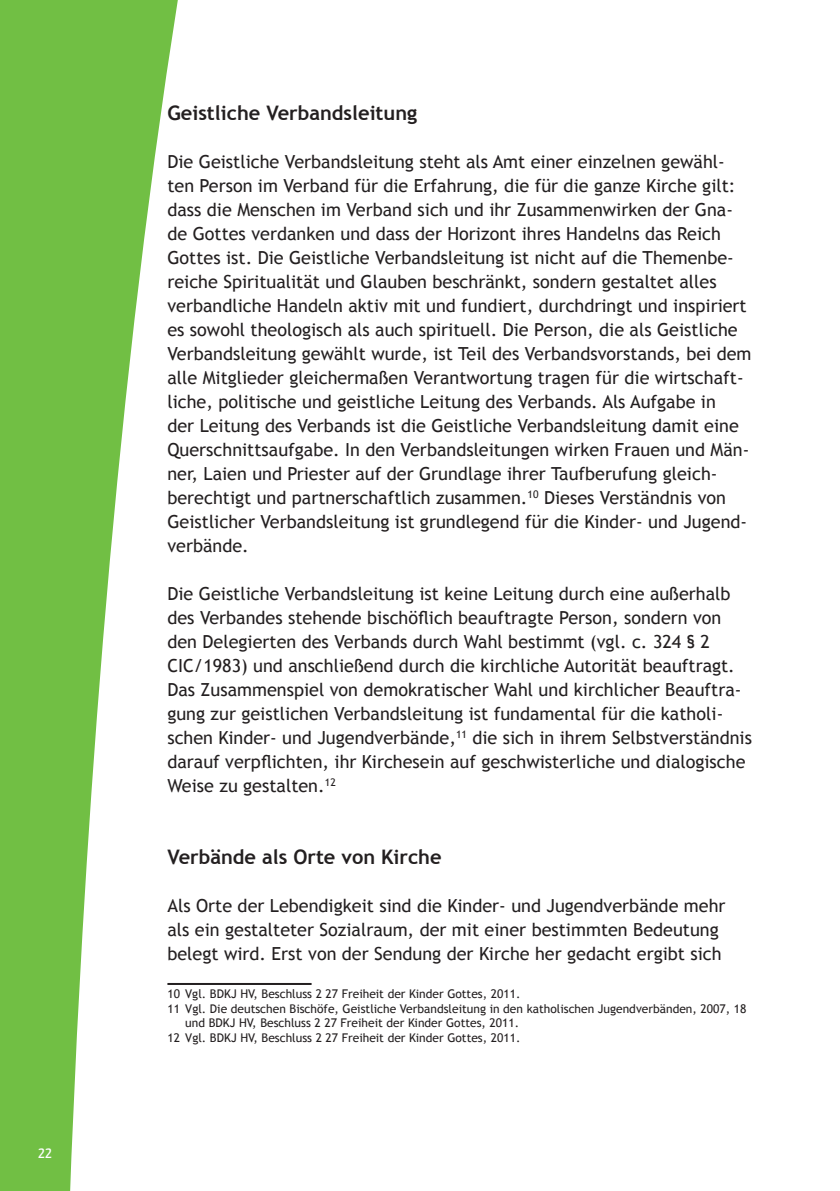
<style>
.page{position:relative;width:840px;height:1191px;background:#fff}
.page>*{position:absolute;margin:0;border:0;box-sizing:border-box;transform-origin:0 0}
.t1{font:700 20px "Trebuchet MS";color:#231f20}
.t2{font:18px/24px "Trebuchet MS";color:#231f20}
.t3{font:16px "BDKJ";color:#fff}
.t4{font:12px "Trebuchet MS";color:#231f20}
</style>
<div class="page">
<svg style="left:0;top:0;width:178px;height:1191px;fill:#71bf44"></svg>
<hr style="left:167px;top:983px;width:144px;height:2px;background:#231f20">
<p class="t3" style="left:38px;top:1141px;width:15px">22</p>
<p class="t1" style="left:167px;top:100px;width:251px">Geistliche Verbandsleitung</p>
<p class="t2" style="left:167px;top:150px;width:585px">Die Geistliche Verbandsleitung steht als Amt einer einzelnen gewähl&shy;ten Person im Verband für die Erfahrung, die für die ganze Kirche gilt: dass die Menschen im Verband sich und ihr Zusammenwirken der Gna&shy;de Gottes verdanken und dass der Horizont ihres Handelns das Reich Gottes ist. Die Geistliche Verbandsleitung ist nicht auf die Themenbe&shy;reiche Spiritualität und Glauben beschränkt, sondern gestaltet alles verbandliche Handeln aktiv mit und fundiert, durchdringt und inspiriert es sowohl theologisch als auch spirituell. Die Person, die als Geistliche Verbandsleitung gewählt wurde, ist Teil des Verbandsvorstands, bei dem alle Mitglieder gleichermaßen Verantwortung tragen für die wirtschaft&shy;liche, politische und geistliche Leitung des Verbands. Als Aufgabe in<br>der Leitung des Verbands ist die Geistliche Verbandsleitung damit eine Querschnittsaufgabe. In den Verbandsleitungen wirken Frauen und Män&shy;ner, Laien und Priester auf der Grundlage ihrer Taufberufung gleich&shy;berechtigt und partnerschaftlich zusammen.<sup>10</sup> Dieses Verständnis von Geistlicher Verbandsleitung ist grundlegend für die Kinder- und Jugend&shy;verbände.</p>
<p class="t2" style="left:167px;top:582px;width:585px">Die Geistliche Verbandsleitung ist keine Leitung durch eine außerhalb des Verbandes stehende bischöflich beauftragte Person, sondern von den Delegierten des Verbands durch Wahl bestimmt (vgl. c. 324 § 2<br>CIC/1983) und anschließend durch die kirchliche Autorität beauftragt.<br>Das Zusammenspiel von demokratischer Wahl und kirchlicher Beauftra&shy;gung zur geistlichen Verbandsleitung ist fundamental für die katholi&shy;schen Kinder- und Jugendverbände,<sup>11</sup> die sich in ihrem Selbstverständnis darauf verpflichten, ihr Kirchesein auf geschwisterliche und dialogische Weise zu gestalten.<sup>12</sup></p>
<p class="t1" style="left:167px;top:844px;width:275px">Verbände als Orte von Kirche</p>
<p class="t2" style="left:167px;top:894px;width:559px">Als Orte der Lebendigkeit sind die Kinder- und Jugendverbände mehr als ein gestalteter Sozialraum, der mit einer bestimmten Bedeutung belegt wird. Erst von der Sendung der Kirche her gedacht ergibt sich</p>
<p class="t4" style="left:167px;top:987px;width:354px">10 Vgl. BDKJ HV, Beschluss 2 27 Freiheit der Kinder Gottes, 2011.</p>
<p class="t4" style="left:167px;top:1001px;width:580px">11 Vgl. Die deutschen Bischöfe, Geistliche Verbandsleitung in den katholischen Jugendverbänden, 2007, 18</p>
<p class="t4" style="left:185px;top:1015px;width:335px">und BDKJ HV, Beschluss 2 27 Freiheit der Kinder Gottes, 2011.</p>
<p class="t4" style="left:167px;top:1030px;width:354px">12 Vgl. BDKJ HV, Beschluss 2 27 Freiheit der Kinder Gottes, 2011.</p>
</div>
